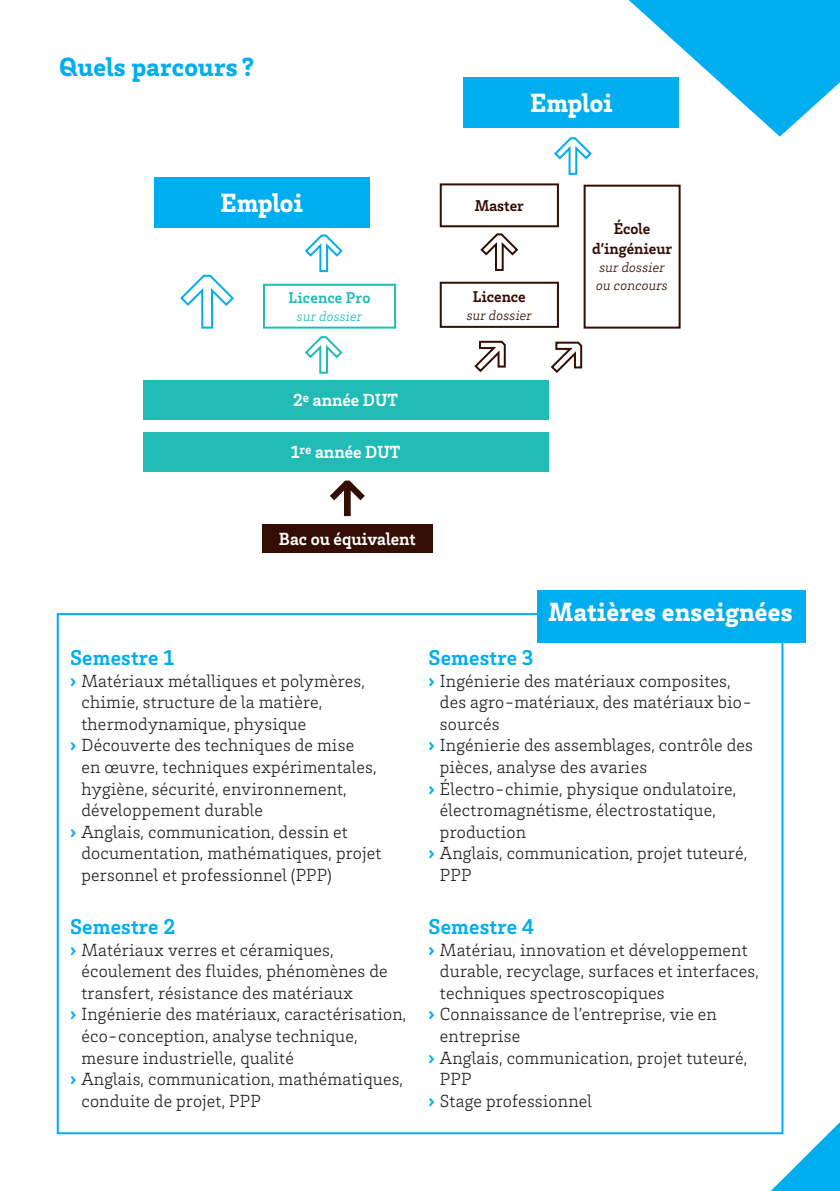
<style>
.page{position:relative;width:840px;height:1191px;background:#fff}
.page>*{position:absolute;margin:0;border:0;box-sizing:border-box;transform-origin:0 0}
._01_Titre_Blanc_13_5{font:900 27px "Brix Slab";letter-spacing:.01em;color:#fff}
._01_Titre_Bleu_13_5{font:900 27px "Brix Slab";letter-spacing:.01em;color:#00aeef}
.Titre_Blanc_13_5{font:900 27px "Brix Slab";color:#fff}
._02_Sous_Titre_Bleu{font:700 22px "Brix Slab";letter-spacing:.01em;color:#00aeef}
.t1{font:300 18px/21.6px "Brix Slab";letter-spacing:.01em;color:#231f20}
.Titre_Blanc_9{font:700 18px "Brix Slab";color:#fff}
.Titre_Marron_9{font:700 16px/20px "Brix Slab";color:#340d03;text-align:center}
.TXT_Coul_Domaine{font:700 16px "Brix Slab";letter-spacing:.01em;color:#22bcb6}
.TXT_Coul_Domaine-2{font:italic 300 14px/18px "Brix Slab";letter-spacing:.01em;color:#340d03}
.TXT_Coul_Domaine-3{font:italic 300 14px "Brix Slab";letter-spacing:.01em;color:#22bcb6}
.s1{font-weight:900;color:#00aeef}
</style>
<div class="page">
<svg style="left:741px;top:941px;width:98px;height:250px"></svg>
<div style="left:58px;top:614px;width:724px;height:519px;background:#fff"></div>
<div style="left:537px;top:590px;width:267px;height:53px;background:#00aeef"></div>
<svg style="left:56px;top:1049px;width:62px;height:86px"></svg>
<svg style="left:628px;top:0;width:211px;height:137px"></svg>
<div style="left:262px;top:524px;width:170px;height:29px;background:#340d03"></div>
<div style="left:583px;top:185px;width:97px;height:143px;border:2px solid #340d03"></div>
<div style="left:263px;top:284px;width:133px;height:44px;border:2px solid #22bcb6"></div>
<div style="left:142px;top:380px;width:406px;height:39px;background:#22bcb6"></div>
<div style="left:142px;top:432px;width:406px;height:39px;background:#22bcb6"></div>
<svg style="left:330px;top:480px;width:34px;height:36px"></svg>
<svg style="left:304px;top:336px;width:39px;height:38px"></svg>
<svg style="left:180px;top:274px;width:54px;height:55px"></svg>
<svg style="left:305px;top:234px;width:38px;height:39px"></svg>
<svg style="left:474px;top:340px;width:32px;height:33px"></svg>
<svg style="left:550px;top:341px;width:33px;height:32px"></svg>
<div style="left:439px;top:183px;width:119px;height:44px;border:2px solid #340d03"></div>
<div style="left:439px;top:282px;width:119px;height:46px;border:2px solid #340d03"></div>
<svg style="left:480px;top:233px;width:39px;height:38px"></svg>
<svg style="left:554px;top:137px;width:38px;height:38px"></svg>
<div style="left:154px;top:177px;width:215px;height:51px;background:#00aeef"></div>
<div style="left:463px;top:77px;width:215px;height:50px;background:#00aeef"></div>
<p class="_01_Titre_Bleu_13_5" style="left:59px;top:49px;width:197px">Quels parcours ?</p>
<p class="Titre_Blanc_13_5" style="left:530px;top:85px;width:84px">Emploi</p>
<p class="Titre_Blanc_13_5" style="left:220px;top:185px;width:84px">Emploi</p>
<p class="TXT_Coul_Domaine" style="left:288px;top:287px;width:83px">Licence Pro</p>
<p class="TXT_Coul_Domaine-3" style="left:297px;top:307px;width:67px">sur dossier</p>
<p class="Titre_Marron_9" style="left:474px;top:195px;width:51px">Master</p>
<p class="Titre_Marron_9" style="left:472px;top:285px;width:54px">Licence</p>
<p class="TXT_Coul_Domaine-2" style="left:466px;top:305px;width:67px">sur dossier</p>
<p class="Titre_Marron_9" style="left:591px;top:218px;width:81px">École d’ingénieur</p>
<p class="TXT_Coul_Domaine-2" style="left:596px;top:258px;width:73px">sur dossier ou concours</p>
<p class="Titre_Blanc_9" style="left:293px;top:388px;width:106px">2<sup>e</sup> année DUT</p>
<p class="Titre_Blanc_9" style="left:291px;top:440px;width:111px">1<sup>re</sup> année DUT</p>
<p class="Titre_Blanc_9" style="left:212px;top:439px;width:138px">Bac ou équivalent</p>
<p class="Titre_Blanc_9" style="left:279px;top:527px;width:138px">Bac ou équivalent</p>
<p class="_02_Sous_Titre_Bleu" style="left:70px;top:643px;width:105px">Semestre 1</p>
<p class="t1" style="left:81px;top:669px;width:285px;text-indent:-11px"><span class="s1">›</span> Matériaux métalliques et polymères, chimie, structure de la matière, thermodynamique, physique</p>
<p class="t1" style="left:81px;top:734px;width:296px;text-indent:-11px"><span class="s1">›</span> Découverte des techniques de mise en œuvre, techniques expérimentales, hygiène, sécurité, environnement, développement durable</p>
<p class="t1" style="left:81px;top:820px;width:301px;text-indent:-11px"><span class="s1">›</span> Anglais, communication, dessin et documentation, mathématiques, projet personnel et professionnel (PPP)</p>
<p class="_02_Sous_Titre_Bleu" style="left:70px;top:912px;width:107px">Semestre 2</p>
<p class="t1" style="left:81px;top:938px;width:307px;text-indent:-11px"><span class="s1">›</span> Matériaux verres et céramiques, écoulement des fluides, phénomènes de transfert, résistance des matériaux</p>
<p class="t1" style="left:81px;top:1002px;width:326px;text-indent:-11px"><span class="s1">›</span> Ingénierie des matériaux, caractérisation, éco-conception, analyse technique, mesure industrielle, qualité</p>
<p class="t1" style="left:81px;top:1067px;width:323px;text-indent:-11px"><span class="s1">›</span> Anglais, communication, mathématiques, conduite de projet, PPP</p>
<p class="_01_Titre_Blanc_13_5" style="left:548px;top:594px;width:245px">Matières enseignées</p>
<p class="_02_Sous_Titre_Bleu" style="left:428px;top:643px;width:106px">Semestre 3</p>
<p class="t1" style="left:439px;top:669px;width:313px;text-indent:-11px"><span class="s1">›</span> Ingénierie des matériaux composites, des agro-matériaux, des matériaux bio&shy;sourcés</p>
<p class="t1" style="left:439px;top:734px;width:314px;text-indent:-11px"><span class="s1">›</span> Ingénierie des assemblages, contrôle des pièces, analyse des avaries</p>
<p class="t1" style="left:439px;top:777px;width:298px;text-indent:-11px"><span class="s1">›</span> Électro-chimie, physique ondulatoire, électromagnétisme, électrostatique, production</p>
<p class="t1" style="left:439px;top:842px;width:308px;text-indent:-11px"><span class="s1">›</span> Anglais, communication, projet tuteuré,<br>PPP</p>
<p class="_02_Sous_Titre_Bleu" style="left:428px;top:912px;width:107px">Semestre 4</p>
<p class="t1" style="left:439px;top:938px;width:320px;text-indent:-11px"><span class="s1">›</span> Matériau, innovation et développement durable, recyclage, surfaces et interfaces, techniques spectroscopiques</p>
<p class="t1" style="left:439px;top:1002px;width:278px;text-indent:-11px"><span class="s1">›</span> Connaissance de l’entreprise, vie en entreprise</p>
<p class="t1" style="left:439px;top:1046px;width:308px;text-indent:-11px"><span class="s1">›</span> Anglais, communication, projet tuteuré,<br>PPP</p>
<p class="t1" style="left:428px;top:1089px;width:165px"><span class="s1">›</span> Stage professionnel</p>
</div>
